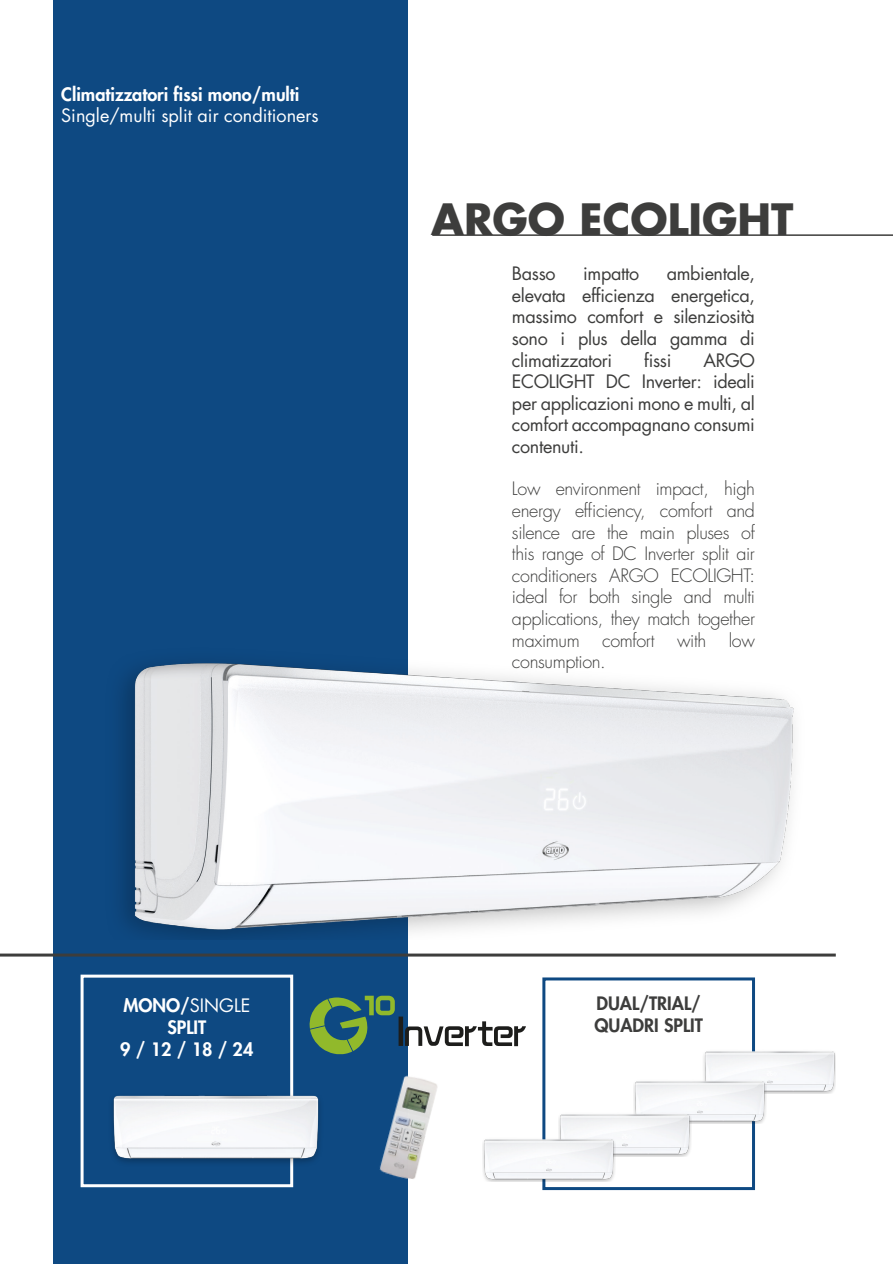
<style>
.page{position:relative;width:893px;height:1264px;background:#fff}
.page>*{position:absolute;margin:0;border:0;box-sizing:border-box;transform-origin:0 0}
.t1{font:700 42px "Futura LT";color:#3d3d3c}
.t2{font:300 18px/21.6px "Futura LT";letter-spacing:-.02em;color:#3d3d3c;text-align:justify}
.t3{font:18px/21.6px "Futura LT";letter-spacing:-.02em;color:#3d3d3c;text-align:justify}
.t4{font:800 18px "Futura LT";color:#fff}
.t5{font:18px "Futura LT";color:#fff}
.t6{font:800 18px/21.6px "Futura LT";color:#3d3d3c}
.s1{font-weight:800}
</style>
<div class="page">
<div style="left:542px;top:977px;width:213px;height:213px;border:3px solid #0e4982"></div>
<img style="left:703px;top:1048px;width:133px;height:46px">
<img style="left:633px;top:1078px;width:133px;height:46px">
<img style="left:558px;top:1111px;width:133px;height:46px">
<img style="left:482px;top:1136px;width:133px;height:46px">
<div style="left:53px;top:0;width:354px;height:1264px;background:#0e4982"></div>
<hr style="left:432px;top:234px;width:461px;height:2px;background:#3d3d3c">
<div style="left:81px;top:975px;width:212px;height:212px;border:3px solid #fff"></div>
<hr style="left:0;top:954px;width:836px;height:3px;background:#3d3d3c">
<svg style="left:309px;top:996px;width:217px;height:58px"></svg>
<img style="left:112px;top:1085px;width:208px;height:83px">
<img style="left:379px;top:1071px;width:59px;height:116px">
<img style="left:121px;top:645px;width:673px;height:295px">
<p class="t4" style="left:61px;top:82px;width:240px">Climatizzatori fissi mono/multi</p>
<p class="t5" style="left:61px;top:104px;width:259px">Single/multi split air conditioners</p>
<p class="t1" style="left:431px;top:191px;width:364px">ARGO ECOLIGHT</p>
<p class="t3" style="left:512px;top:263px;width:245px;text-indent:155px">ambientale, elevata efficienza energetica, massimo comfort e silenziosità sono i plus della gamma di climatizzatori</p>
<p class="t3" style="left:512px;top:263px;width:45px">Basso</p>
<p class="t3" style="left:583px;top:263px;width:57px">impatto</p>
<p class="t3" style="left:644px;top:349px;width:29px">fissi</p>
<p class="t3" style="left:512px;top:349px;width:245px;text-indent:191px">ARGO ECOLIGHT DC Inverter: ideali per applicazioni mono e multi, al comfort accompagnano consumi contenuti.</p>
<p class="t2" style="left:512px;top:479px;width:245px">Low environment impact, high energy efficiency, comfort and silence are the main pluses of this range of DC Inverter split air conditioners ARGO ECOLIGHT: ideal for both single and multi applications, they match together maximum comfort with low consumption.</p>
<p class="t5" style="left:123px;top:994px;width:129px"><span class="s1">MONO/</span>SINGLE</p>
<p class="t4" style="left:167px;top:1015px;width:40px">SPLIT</p>
<p class="t4" style="left:120px;top:1037px;width:135px">9 / 12 / 18 / 24</p>
<p class="t6" style="left:594px;top:992px;width:110px">DUAL/TRIAL/<br>QUADRI SPLIT</p>
</div>
